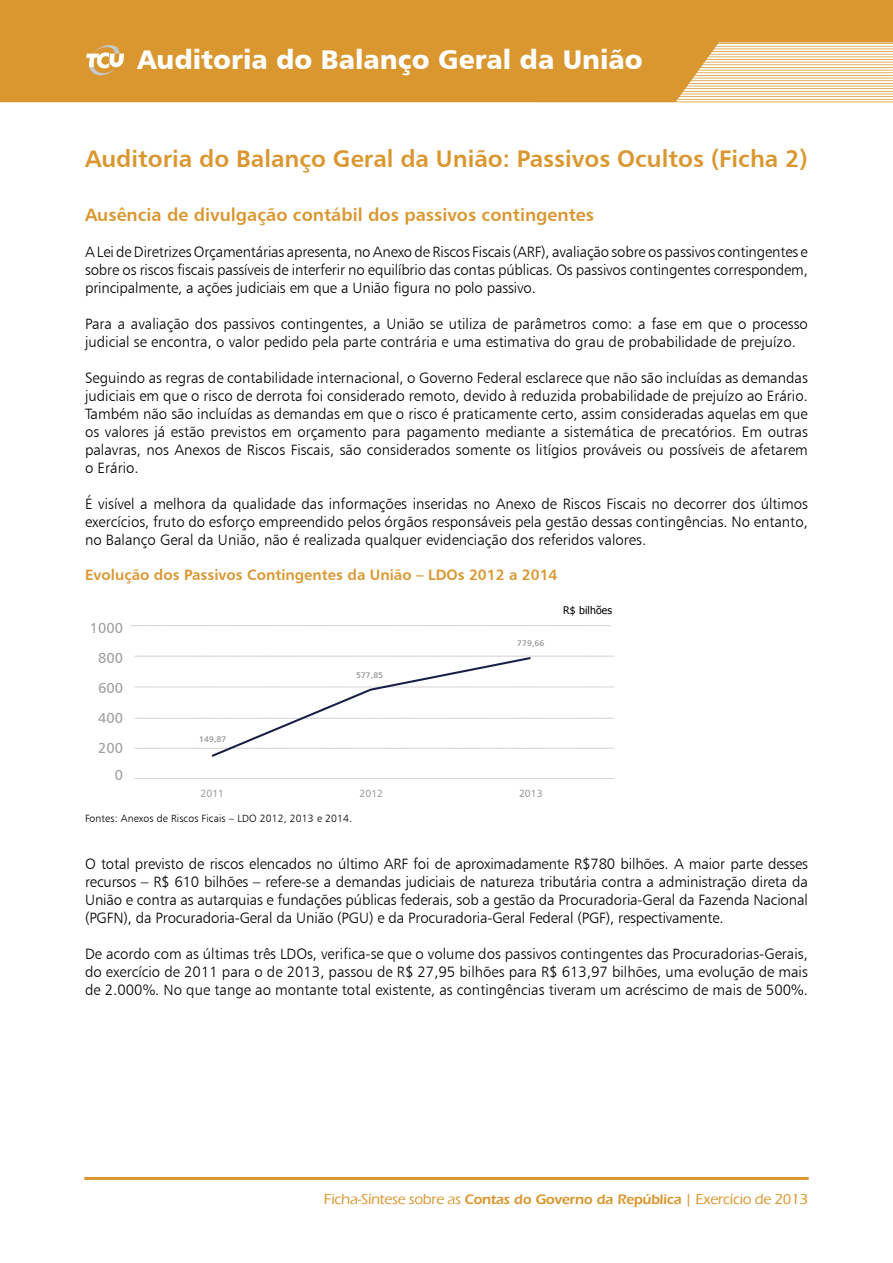
<style>
.page{position:relative;width:893px;height:1263px;background:#fff}
.page>*{position:absolute;margin:0;border:0;box-sizing:border-box;transform-origin:0 0}
.t1{font:27px "Humanist 777 BT Black B";color:#fff}
.t2{font:24px "Humanist 777 BT Bold B";color:#da9730}
.t3{font:18px "Humanist 777 BT Bold B";color:#da9730}
.t4{font:15px/18px "Humanist 777 BT Light B";color:#000;text-align:justify}
.t5{font:500 15px "Eras ITC";letter-spacing:-.02em;color:#da9730}
.t6{font:15px "Humanist 777 BT Bold B";color:#da9730}
.t7{font:14.4px/30px "Humanist 777 BT Roman B";color:#9c9e9f;text-align:center}
.t8{font:10.5px "Humanist 777 BT Light B";letter-spacing:.01em;color:#000}
.t9{font:10.5px "Tahoma";letter-spacing:.01em;color:#000}
.t10{font:10.35px "Humanist 777 BT Roman B";color:#9c9e9f}
.t11{font:8.25px "Humanist 777 BT Bold B";color:#9c9e9f}
.s1{font-family:"ITC Eras Std";font-weight:600;font-size:14.25px}
</style>
<div class="page">
<div style="left:84px;top:1177px;width:725px;height:3px;border:2px solid #da9730"></div>
<svg style="left:0;top:0;width:893px;height:102px;background:#dda043"></svg>
<svg style="left:86px;top:42px;width:38px;height:36px"></svg>
<svg style="left:131px;top:625px;width:480px;height:1px"></svg>
<svg style="left:135px;top:778px;width:479px;height:1px"></svg>
<svg style="left:135px;top:656px;width:479px;height:101px"></svg>
<h1 class="t1" style="left:137px;top:42px;width:507px">Auditoria do Balanço Geral da União</h1>
<h2 class="t2" style="left:85px;top:144px;width:724px">Auditoria do Balanço Geral da União: Passivos Ocultos (Ficha 2)</h2>
<p class="t3" style="left:85px;top:203px;width:510px">Ausência de divulgação contábil dos passivos contingentes</p>
<p class="t4" style="left:85px;top:242px;width:724px">A Lei de Diretrizes Orçamentárias apresenta, no Anexo de Riscos Fiscais (ARF), avaliação sobre os passivos contingentes e sobre os riscos fiscais passíveis de interferir no equilíbrio das contas públicas. Os passivos contingentes correspondem, principalmente, a ações judiciais em que a União figura no polo passivo.</p>
<p class="t4" style="left:85px;top:314px;width:724px">Para a avaliação dos passivos contingentes, a União se utiliza de parâmetros como: a fase em que o processo judicial se encontra, o valor pedido pela parte contrária e uma estimativa do grau de probabilidade de prejuízo.</p>
<p class="t4" style="left:85px;top:368px;width:724px">Seguindo as regras de contabilidade internacional, o Governo Federal esclarece que não são incluídas as demandas judiciais em que o risco de derrota foi considerado remoto, devido à reduzida probabilidade de prejuízo ao Erário.<br>Também não são incluídas as demandas em que o risco é praticamente certo, assim consideradas aquelas em que os valores já estão previstos em orçamento para pagamento mediante a sistemática de precatórios. Em outras palavras, nos Anexos de Riscos Fiscais, são considerados somente os litígios prováveis ou possíveis de afetarem o Erário.</p>
<p class="t4" style="left:85px;top:494px;width:724px">É visível a melhora da qualidade das informações inseridas no Anexo de Riscos Fiscais no decorrer dos últimos exercícios, fruto do esforço empreendido pelos órgãos responsáveis pela gestão dessas contingências. No entanto, no Balanço Geral da União, não é realizada qualquer evidenciação dos referidos valores.</p>
<p class="t6" style="left:85px;top:565px;width:474px">Evolução dos Passivos Contingentes da União – LDOs 2012 a 2014</p>
<p class="t9" style="left:563px;top:603px;width:51px">R$ bilhões</p>
<p class="t7" style="left:90px;top:613px;width:35px">1000<br>800<br>600<br>400<br>200</p>
<p class="t7" style="left:115px;top:759px;width:10px">0</p>
<p class="t11" style="left:517px;top:638px;width:28px">779,66</p>
<p class="t11" style="left:356px;top:670px;width:28px">577,85</p>
<p class="t11" style="left:199px;top:733px;width:28px">149,87</p>
<p class="t10" style="left:201px;top:787px;width:25px">2011</p>
<p class="t10" style="left:359px;top:787px;width:25px">2012</p>
<p class="t10" style="left:519px;top:787px;width:25px">2013</p>
<p class="t8" style="left:85px;top:812px;width:269px">Fontes: Anexos de Riscos Ficais – LDO 2012, 2013 e 2014.</p>
<p class="t4" style="left:85px;top:854px;width:724px">O total previsto de riscos elencados no último ARF foi de aproximadamente R$780 bilhões. A maior parte desses recursos – R$ 610 bilhões – refere-se a demandas judiciais de natureza tributária contra a administração direta da União e contra as autarquias e fundações públicas federais, sob a gestão da Procuradoria-Geral da Fazenda Nacional (PGFN), da Procuradoria-Geral da União (PGU) e da Procuradoria-Geral Federal (PGF), respectivamente.</p>
<p class="t4" style="left:85px;top:944px;width:724px">De acordo com as últimas três LDOs, verifica-se que o volume dos passivos contingentes das Procuradorias-Gerais, do exercício de 2011 para o de 2013, passou de R$ 27,95 bilhões para R$ 613,97 bilhões, uma evolução de mais de 2.000%. No que tange ao montante total existente, as contingências tiveram um acréscimo de mais de 500%.</p>
<p class="t5" style="left:324px;top:1190px;width:486px">Ficha-Síntese sobre as <span class="s1">Contas do Governo da República</span> | Exercício de 2013</p>
</div>
